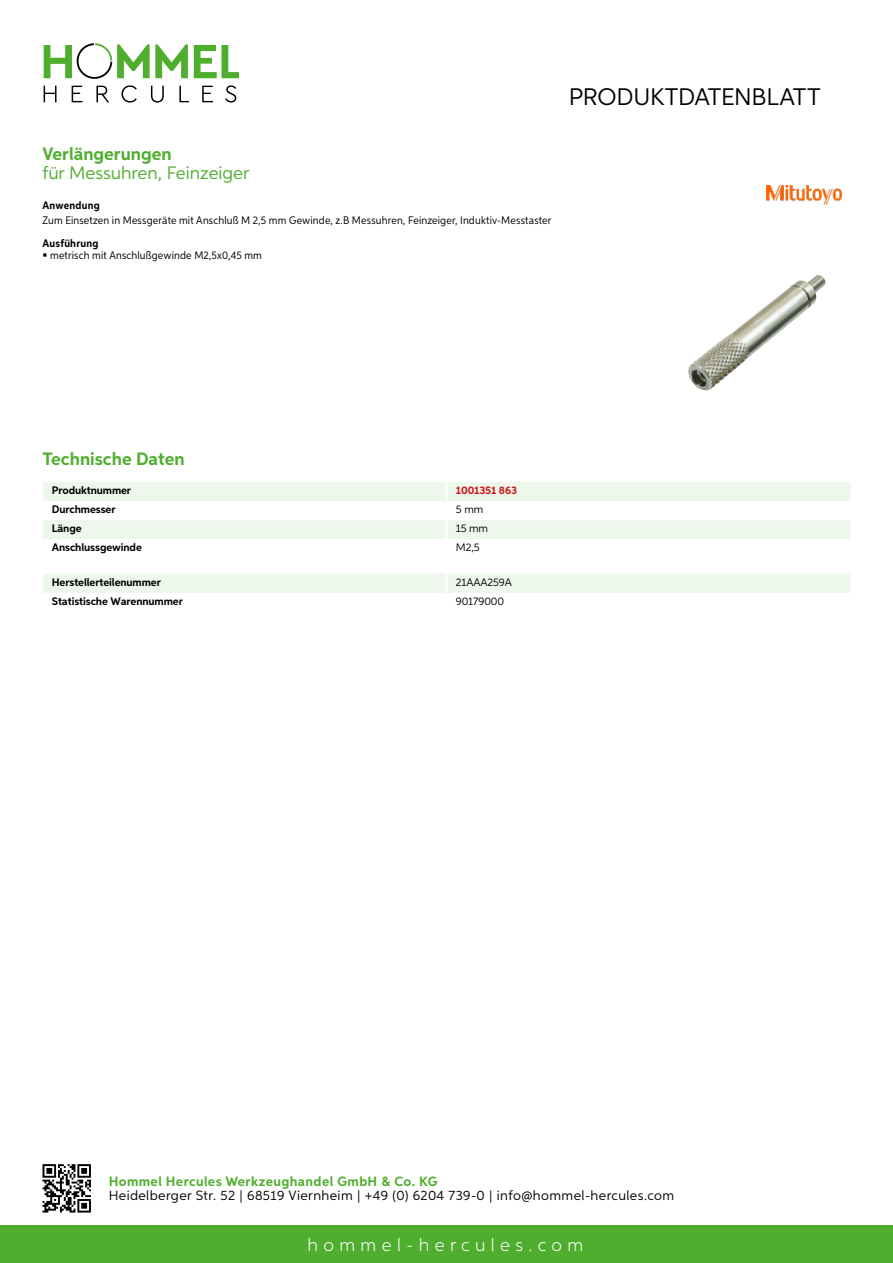
<style>
.page{position:relative;width:893px;height:1263px;background:#fff}
.page>*{position:absolute;margin:0;border:0;box-sizing:border-box;transform-origin:0 0}
.t1{font:24px "Aspira";letter-spacing:-.01em;color:#000}
.t2{font:700 18px "Aspira";color:#50ae2f}
.t3{font:18px "Aspira";color:#50ae2f}
.t4{font:300 18px "Aspira";letter-spacing:.3em;color:#fff}
.t5{font:13.5px "Aspira";letter-spacing:.03em;color:#000}
.t6{font:700 13.5px "Aspira";letter-spacing:.03em;color:#50ae2f}
.t7{font:10.95px "Aspira Nar";letter-spacing:.015em;color:#000}
.t8{font:700 10.95px "Aspira";letter-spacing:-.01em;color:#000}
.t9{font:10.95px "Aspira";letter-spacing:-.01em;color:#000}
.t10{font:700 10.95px "Aspira Nar";letter-spacing:.02em;color:#000}
.t11{font:700 10.95px "Aspira";letter-spacing:-.01em;color:#cd1013}
</style>
<div class="page">
<div style="left:0;top:1226px;width:893px;height:37px;background:#50ae2f"></div>
<svg style="left:43px;top:1164px;width:48px;height:48px"></svg>
<svg style="left:194px;top:45px;width:45px;height:33px"></svg>
<svg style="left:44px;top:43px;width:144px;height:36px"></svg>
<svg style="left:44px;top:86px;width:13px;height:16px"></svg>
<svg style="left:72px;top:86px;width:10px;height:16px"></svg>
<svg style="left:96px;top:86px;width:13px;height:16px"></svg>
<svg style="left:121px;top:85px;width:16px;height:18px"></svg>
<svg style="left:151px;top:86px;width:13px;height:17px"></svg>
<svg style="left:179px;top:86px;width:10px;height:16px"></svg>
<svg style="left:202px;top:86px;width:11px;height:16px"></svg>
<svg style="left:225px;top:85px;width:11px;height:18px"></svg>
<div style="left:43px;top:482px;width:807px;height:19px;background:#eef7eb"></div>
<div style="left:43px;top:520px;width:807px;height:19px;background:#eef7eb"></div>
<hr style="left:445px;top:482px;width:3px;height:19px;background:#fff">
<hr style="left:445px;top:520px;width:3px;height:19px;background:#fff">
<div style="left:43px;top:574px;width:807px;height:19px;background:#eef7eb"></div>
<img style="left:688px;top:276px;width:128px;height:115px">
<img style="left:766px;top:185px;width:76px;height:19px">
<h2 class="t2" style="left:43px;top:142px;width:131px">Verlängerungen</h2>
<h2 class="t3" style="left:43px;top:162px;width:208px">für Messuhren, Feinzeiger</h2>
<p class="t10" style="left:43px;top:199px;width:59px">Anwendung</p>
<p class="t7" style="left:43px;top:214px;width:510px">Zum Einsetzen in Messgeräte mit Anschluß M 2,5 mm Gewinde, z.B Messuhren, Feinzeiger, Induktiv-Messtaster</p>
<p class="t10" style="left:43px;top:236px;width:58px">Ausführung</p>
<p class="t7" style="left:50px;top:249px;width:213px">metrisch mit Anschlußgewinde M2,5x0,45 mm</p>
<h1 class="t1" style="left:569px;top:82px;width:253px">Produktdatenblatt</h1>
<h2 class="t2" style="left:43px;top:448px;width:144px">Technische Daten</h2>
<p class="t8" style="left:52px;top:483px;width:81px">Produktnummer</p>
<p class="t11" style="left:456px;top:483px;width:63px">1001351 863</p>
<p class="t8" style="left:52px;top:502px;width:65px">Durchmesser</p>
<p class="t9" style="left:456px;top:502px;width:29px">5 mm</p>
<p class="t8" style="left:52px;top:521px;width:31px">Länge</p>
<p class="t9" style="left:456px;top:522px;width:34px">15 mm</p>
<p class="t8" style="left:52px;top:541px;width:92px">Anschlussgewinde</p>
<p class="t9" style="left:456px;top:541px;width:25px">M2,5</p>
<p class="t8" style="left:52px;top:575px;width:111px">Herstellerteilenummer</p>
<p class="t9" style="left:456px;top:575px;width:19px">21AAA</p>
<p class="t9" style="left:487px;top:575px;width:26px">259A</p>
<p class="t8" style="left:52px;top:594px;width:132px">Statistische Warennummer</p>
<p class="t9" style="left:456px;top:594px;width:50px">90179000</p>
<p class="t6" style="left:109px;top:1172px;width:330px">Hommel Hercules Werkzeughandel GmbH &amp; Co. KG</p>
<p class="t5" style="left:109px;top:1187px;width:567px">Heidelberger Str. 52 | 68519 Viernheim | +49 (0) 6204 739-0 | info@hommel-hercules.com</p>
<h2 class="t4" style="left:307px;top:1234px;width:277px">hommel-hercules.com</h2>
</div>
